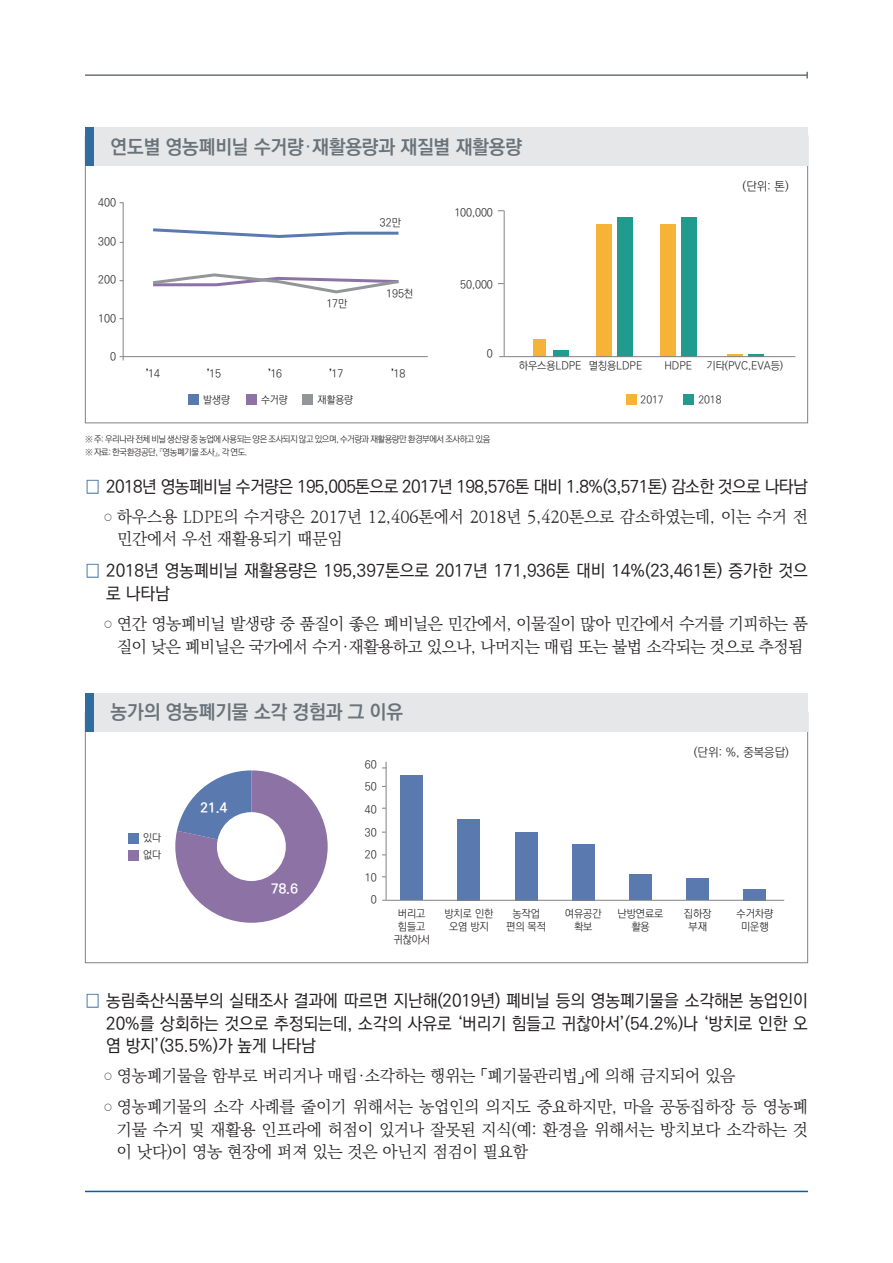
<style>
.page{position:relative;width:893px;height:1263px;background:#fff}
.page>*{position:absolute;margin:0;border:0;box-sizing:border-box;transform-origin:0 0}
.t1{font:700 19.5px "Ko Pub Dotum";letter-spacing:-.005em;color:#697379}
.t2{font:500 17.25px/22.5px "Ko Pub Dotum";letter-spacing:-.005em;color:#231f20}
.t3{font:500 17.25px "Ko Pub Dotum";letter-spacing:-.035em;color:#231f20}
.t4{font:300 16.5px/22.5px "Ko Pub Batang";letter-spacing:-.005em;color:#231f20}
.t5{font:300 16.5px/22.5px "Ko Pub Batang";letter-spacing:-.025em;color:#231f20;text-align:center}
.t6{font:700 13.5px "Ko Pub Dotum";color:#fff}
.t7{font:300 12px "Ko Pub Dotum";color:#231f20}
.t8{font:300 10.8px/12.8px "Ko Pub Dotum";letter-spacing:-.005em;color:#231f20;text-align:center}
.t9{font:300 10.5px/17.4px "Ko Pub Dotum";letter-spacing:-.005em;color:#231f20}
.t10{font:300 9px/12.8px "Ko Pub Dotum";letter-spacing:-.05em;color:#231f20}
.s1{font-weight:500}
.s2{font-family:"Ko Pub World Dotum";font-weight:700}
.s3{color:#316c9f}
.s4{font-size:9px}
</style>
<div class="page">
<hr style="left:85px;top:74px;width:722px;height:2px;background:#697379">
<svg style="left:806px;top:72px;width:2px;height:7px"></svg>
<hr style="left:85px;top:1191px;width:723px;height:1px;background:#0160ae">
<div style="left:85px;top:693px;width:723px;height:38px;background:#e6e7e9"></div>
<div style="left:85px;top:693px;width:9px;height:38px;background:#316c9f"></div>
<div style="left:128px;top:833px;width:11px;height:10px;background:#5a79ae"></div>
<div style="left:128px;top:850px;width:11px;height:11px;background:#8c72a5"></div>
<hr style="left:386px;top:762px;width:1px;height:138px;background:#808285">
<div style="left:401px;top:776px;width:22px;height:124px;background:#5a79ae"></div>
<div style="left:458px;top:819px;width:22px;height:81px;background:#5a79ae"></div>
<div style="left:515px;top:832px;width:22px;height:68px;background:#5a79ae"></div>
<div style="left:572px;top:844px;width:22px;height:56px;background:#5a79ae"></div>
<div style="left:629px;top:874px;width:23px;height:26px;background:#5a79ae"></div>
<div style="left:687px;top:878px;width:22px;height:22px;background:#5a79ae"></div>
<div style="left:744px;top:889px;width:22px;height:11px;background:#5a79ae"></div>
<svg style="left:175px;top:770px;width:153px;height:153px"></svg>
<div style="left:217px;top:812px;width:69px;height:69px;background:#fff;border-radius:50%"></div>
<hr style="left:382px;top:900px;width:402px;height:1px;background:#808285">
<div style="left:188px;top:394px;width:11px;height:11px;background:#5a79ae"></div>
<div style="left:246px;top:394px;width:11px;height:11px;background:#8c72a5"></div>
<div style="left:303px;top:394px;width:10px;height:11px;background:#939598"></div>
<hr style="left:123px;top:203px;width:1px;height:157px;background:#808285">
<hr style="left:120px;top:356px;width:308px;height:1px;background:#808285">
<svg style="left:153px;top:228px;width:246px;height:10px"></svg>
<svg style="left:153px;top:273px;width:246px;height:21px"></svg>
<div style="left:85px;top:128px;width:723px;height:38px;background:#e6e7e9"></div>
<div style="left:85px;top:128px;width:9px;height:38px;background:#316c9f"></div>
<div style="left:626px;top:394px;width:10px;height:11px;background:#f5b337"></div>
<div style="left:684px;top:394px;width:10px;height:11px;background:#229b8f"></div>
<hr style="left:504px;top:210px;width:1px;height:147px;background:#808285">
<div style="left:533px;top:339px;width:13px;height:18px;background:#f5b337"></div>
<div style="left:553px;top:351px;width:16px;height:6px;background:#229b8f"></div>
<div style="left:596px;top:224px;width:16px;height:133px;background:#f5b337"></div>
<div style="left:617px;top:217px;width:16px;height:140px;background:#229b8f"></div>
<div style="left:660px;top:224px;width:16px;height:133px;background:#f5b337"></div>
<div style="left:681px;top:217px;width:16px;height:140px;background:#229b8f"></div>
<svg style="left:727px;top:354px;width:15px;height:2px"></svg>
<svg style="left:748px;top:354px;width:15px;height:2px"></svg>
<hr style="left:499px;top:356px;width:296px;height:1px;background:#808285">
<p class="t1" style="left:111px;top:137px;width:413px">연도별 영농폐비닐 수거량<span class="s1">·</span>재활용량과 재질별 재활용량</p>
<p class="t7" style="left:743px;top:180px;width:48px">(단위: 톤)</p>
<p class="t8" style="left:98px;top:197px;width:19px">400</p>
<p class="t8" style="left:98px;top:235px;width:19px">300</p>
<p class="t8" style="left:98px;top:274px;width:19px">200</p>
<p class="t8" style="left:98px;top:312px;width:19px">100</p>
<p class="t8" style="left:110px;top:351px;width:7px">0</p>
<p class="t8" style="left:326px;top:298px;width:23px">17만</p>
<p class="t8" style="left:380px;top:217px;width:23px">32만</p>
<p class="t8" style="left:386px;top:288px;width:28px">195천</p>
<p class="t8" style="left:146px;top:367px;width:15px"><span class="s2">’</span>14</p>
<p class="t8" style="left:207px;top:367px;width:15px"><span class="s2">’</span>15</p>
<p class="t8" style="left:268px;top:367px;width:15px"><span class="s2">’</span>16</p>
<p class="t8" style="left:329px;top:367px;width:15px"><span class="s2">’</span>17</p>
<p class="t8" style="left:392px;top:367px;width:15px"><span class="s2">’</span>18</p>
<p class="t9" style="left:203px;top:392px;width:28px">발생량</p>
<p class="t9" style="left:261px;top:392px;width:28px">수거량</p>
<p class="t9" style="left:318px;top:392px;width:37px">재활용량</p>
<p class="t8" style="left:454px;top:206px;width:40px">100,000</p>
<p class="t8" style="left:460px;top:278px;width:34px">50,000</p>
<p class="t8" style="left:487px;top:348px;width:7px">0</p>
<p class="t10" style="left:85px;top:433px;width:407px">※ 주: 우리나라 전체 비닐 생산량 중 농업에 사용되는 양은 조사되지 않고 있으며, 수거량과 재활용량만 환경부에서 조사하고 있음 ※ 자료: 한국환경공단, 『영농폐기물 조사』, 각 연도.</p>
<p class="t8" style="left:519px;top:360px;width:125px">하우스용LDPE 멸칭용LDPE</p>
<p class="t8" style="left:664px;top:360px;width:29px">HDPE</p>
<p class="t8" style="left:707px;top:360px;width:78px">기타(PVC,EVA등)</p>
<p class="t9" style="left:641px;top:392px;width:25px">2017</p>
<p class="t9" style="left:698px;top:392px;width:25px">2018</p>
<p class="t3" style="left:85px;top:478px;width:724px"><span class="s3">•</span> 2018년 영농폐비닐 수거량은 195,005톤으로 2017년 198,576톤 대비 1.8%(3,571톤) 감소한 것으로 나타남</p>
<p class="t4" style="left:117px;top:506px;width:692px;text-indent:-13px"><span class="s4">○</span> 하우스용 LDPE의 수거량은 2017년 12,406톤에서 2018년 5,420톤으로 감소하였는데, 이는 수거 전 민간에서 우선 재활용되기 때문임</p>
<p class="t2" style="left:106px;top:560px;width:703px;text-indent:-21px"><span class="s3">•</span> 2018년 영농폐비닐 재활용량은 195,397톤으로 2017년 171,936톤 대비 14%(23,461톤) 증가한 것으 로 나타남</p>
<p class="t5" style="left:104px;top:613px;width:705px"><span class="s4">○</span> 연간 영농폐비닐 발생량 중 품질이 좋은 폐비닐은 민간에서, 이물질이 많아 민간에서 수거를 기피하는 품 질이 낮은 폐비닐은 국가에서 수거·재활용하고 있으나, 나머지는 매립 또는 불법 소각되는 것으로 추정됨</p>
<p class="t1" style="left:111px;top:702px;width:294px">농가의 영농폐기물 소각 경험과 그 이유</p>
<p class="t9" style="left:143px;top:829px;width:19px">있다 없다</p>
<p class="t6" style="left:201px;top:800px;width:28px">21.4</p>
<p class="t6" style="left:271px;top:882px;width:28px">78.6</p>
<p class="t8" style="left:365px;top:754px;width:13px;line-height:22.6px">60<br>50<br>40<br>30<br>20<br>10<br>0</p>
<p class="t7" style="left:694px;top:746px;width:97px">(단위: %, 중복응답)</p>
<p class="t8" style="left:393px;top:908px;width:38px">버리고 힘들고 귀찮아서</p>
<p class="t8" style="left:444px;top:908px;width:50px">방치로 인한 오염 방지</p>
<p class="t8" style="left:506px;top:908px;width:41px">농작업 편의 목적</p>
<p class="t8" style="left:565px;top:908px;width:38px">여유공간 확보</p>
<p class="t8" style="left:618px;top:908px;width:47px">난방연료로 활용</p>
<p class="t8" style="left:684px;top:908px;width:29px">집하장 부재</p>
<p class="t8" style="left:736px;top:908px;width:38px">수거차량 미운행</p>
<p class="t2" style="left:106px;top:990px;width:703px;text-align:justify;text-indent:-21px"><span class="s3">•</span> 농림축산식품부의 실태조사 결과에 따르면 지난해(2019년) 폐비닐 등의 영농폐기물을 소각해본 농업인이 20%를 상회하는 것으로 추정되는데, 소각의 사유로 ‘버리기 힘들고 귀찮아서’(54.2%)나 ‘방치로 인한 오 염 방지’(35.5%)가 높게 나타남</p>
<p class="t4" style="left:104px;top:1066px;width:633px"><span class="s4">○</span> 영농폐기물을 함부로 버리거나 매립·소각하는 행위는 「폐기물관리법」에 의해 금지되어 있음</p>
<p class="t4" style="left:117px;top:1097px;width:693px;text-align:justify;text-indent:-13px"><span class="s4">○</span> 영농폐기물의 소각 사례를 줄이기 위해서는 농업인의 의지도 중요하지만, 마을 공동집하장 등 영농폐 기물 수거 및 재활용 인프라에 허점이 있거나 잘못된 지식(예: 환경을 위해서는 방치보다 소각하는 것 이 낫다)이 영농 현장에 퍼져 있는 것은 아닌지 점검이 필요함</p>
</div>
